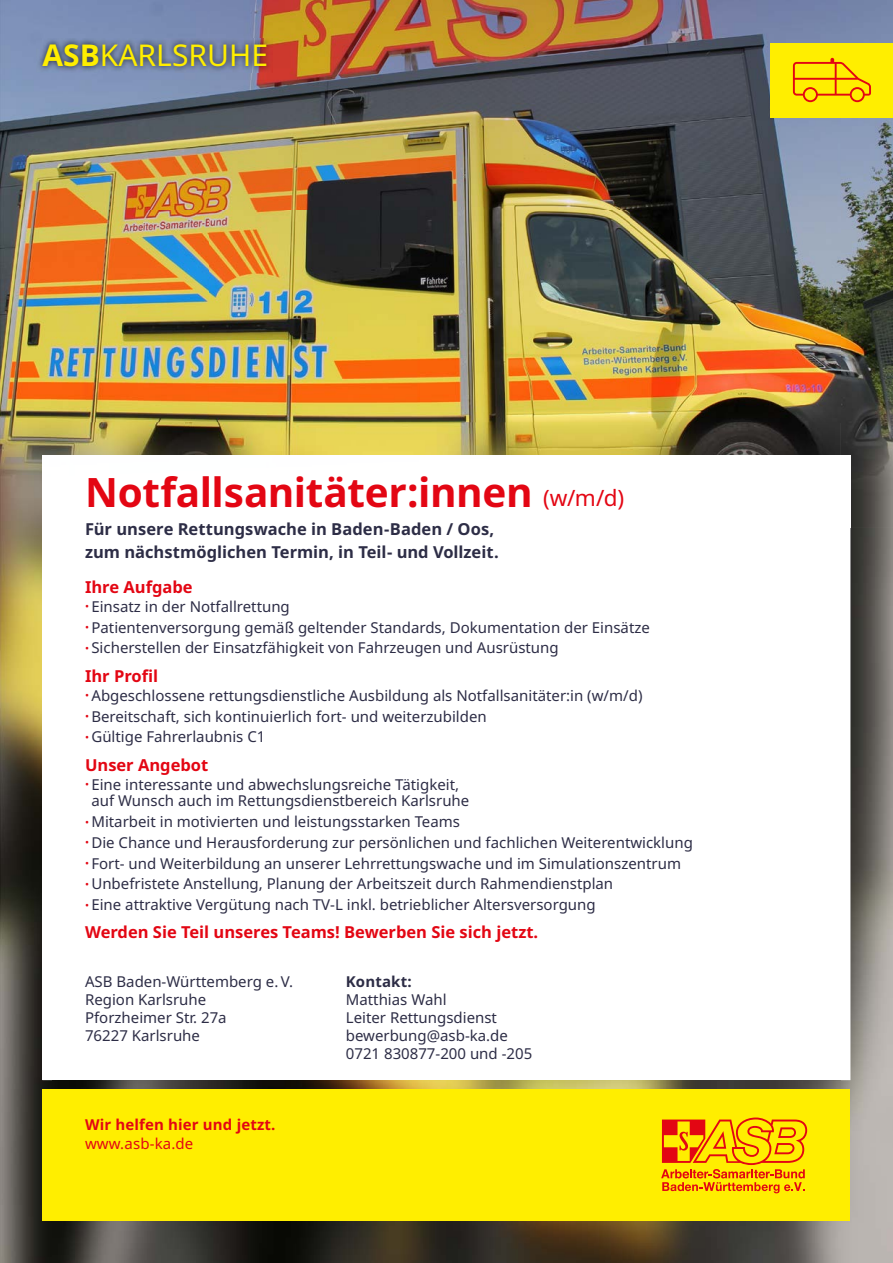
<style>
.page{position:relative;width:893px;height:1263px;background:#fff}
.page>*{position:absolute;margin:0;border:0;box-sizing:border-box;transform-origin:0 0}
.t1{font:700 40.5px "Noto Sans";letter-spacing:-.01em;color:#e30613}
.t2{font:30px "Noto Sans";color:#fe0}
.t3{font:700 16.5px/22.5px "Noto Sans";color:#2d2d46}
.t4{font:700 16.5px "Noto Sans";color:#e30613}
.t5{font:15px/18px "Noto Sans";color:#2d2d46}
.t6{font:700 15px "Noto Sans";letter-spacing:.01em;color:#e30613}
.t7{font:15px "Noto Sans";letter-spacing:.01em;color:#e30613}
.t8{font:700 15px "Noto Sans";letter-spacing:.01em;color:#2d2d46}
.s1{font-weight:700}
.s2{font-weight:400;font-size:22.5px}
.s3{font-size:10.5px;color:#e30613}
</style>
<div class="page">
<img style="left:0;top:528px;width:42px;height:314px">
<img style="left:841px;top:0;width:52px;height:1263px">
<img style="left:0;top:842px;width:52px;height:421px">
<img style="left:52px;top:1080px;width:789px;height:183px">
<div style="left:43px;top:455px;width:807px;height:625px;background:#fff"></div>
<div style="left:43px;top:1089px;width:807px;height:131px;background:#fe0"></div>
<img style="left:0;top:0;width:841px;height:475px">
<img style="left:0;top:475px;width:42px;height:53px">
<img style="left:43px;top:455px;width:798px;height:20px">
<svg style="left:661px;top:1117px;width:146px;height:76px"></svg>
<div style="left:771px;top:43px;width:122px;height:74px;background:#fe0"></div>
<svg style="left:793px;top:57px;width:78px;height:46px"></svg>
<img style="left:37px;top:38px;width:235px;height:35px">
<h2 class="t2" style="left:43px;top:38px;width:227px"><span class="s1">ASB</span>KARLSRUHE</h2>
<h1 class="t1" style="left:85px;top:469px;width:541px">Notfallsanitäter:innen <span class="s2">(w/m/d)</span></h1>
<p class="t3" style="left:85px;top:518px;width:415px">Für unsere Rettungswache in Baden-Baden / Oos, zum nächstmöglichen Termin, in Teil- und Vollzeit.</p>
<p class="t4" style="left:85px;top:577px;width:109px">Ihre Aufgabe</p>
<p class="t5" style="left:85px;top:598px;width:206px"><span class="s3">•</span> Einsatz in der Notfallrettung</p>
<p class="t5" style="left:85px;top:618px;width:566px"><span class="s3">•</span> Patientenversorgung gemäß geltender Standards, Dokumentation der Einsätze</p>
<p class="t5" style="left:85px;top:639px;width:475px"><span class="s3">•</span> Sicherstellen der Einsatzfähigkeit von Fahrzeugen und Ausrüstung</p>
<p class="t4" style="left:85px;top:666px;width:75px">Ihr Profil</p>
<p class="t5" style="left:85px;top:687px;width:559px"><span class="s3">•</span> Abgeschlossene rettungsdienstliche Ausbildung als Notfallsanitäter:in (w/m/d)</p>
<p class="t5" style="left:85px;top:707px;width:403px"><span class="s3">•</span> Bereitschaft, sich kontinuierlich fort- und weiterzubilden</p>
<p class="t5" style="left:85px;top:728px;width:182px"><span class="s3">•</span> Gültige Fahrerlaubnis C1</p>
<p class="t4" style="left:85px;top:755px;width:125px">Unser Angebot</p>
<p class="t5" style="left:91px;top:776px;width:379px;line-height:16.5px;text-indent:-6px"><span class="s3">•</span> Eine interessante und abwechslungsreiche Tätigkeit, auf Wunsch auch im Rettungsdienstbereich Karlsruhe</p>
<p class="t5" style="left:85px;top:813px;width:376px"><span class="s3">•</span> Mitarbeit in motivierten und leistungsstarken Teams</p>
<p class="t5" style="left:85px;top:834px;width:609px"><span class="s3">•</span> Die Chance und Herausforderung zur persönlichen und fachlichen Weiterentwicklung</p>
<p class="t5" style="left:85px;top:854px;width:597px"><span class="s3">•</span> Fort- und Weiterbildung an unserer Lehrrettungswache und im Simulationszentrum</p>
<p class="t5" style="left:85px;top:875px;width:530px"><span class="s3">•</span> Unbefristete Anstellung, Planung der Arbeitszeit durch Rahmendienstplan</p>
<p class="t5" style="left:85px;top:896px;width:512px"><span class="s3">•</span> Eine attraktive Vergütung nach TV-L inkl. betrieblicher Altersversorgung</p>
<p class="t4" style="left:85px;top:923px;width:455px">Werden Sie Teil unseres Teams! Bewerben Sie sich jetzt.</p>
<p class="t5" style="left:85px;top:973px;width:210px">ASB Baden-Württemberg e. V.<br>Region Karlsruhe<br>Pforzheimer Str. 27a<br>76227 Karlsruhe</p>
<p class="t8" style="left:346px;top:973px;width:67px">Kontakt:</p>
<p class="t5" style="left:346px;top:991px;width:188px">Matthias Wahl<br>Leiter Rettungsdienst bewerbung@asb-ka.de<br>0721 830877-200 und -205</p>
<p class="t6" style="left:85px;top:1116px;width:192px">Wir helfen hier und jetzt.</p>
<p class="t7" style="left:85px;top:1135px;width:110px">www.asb-ka.de</p>
</div>
